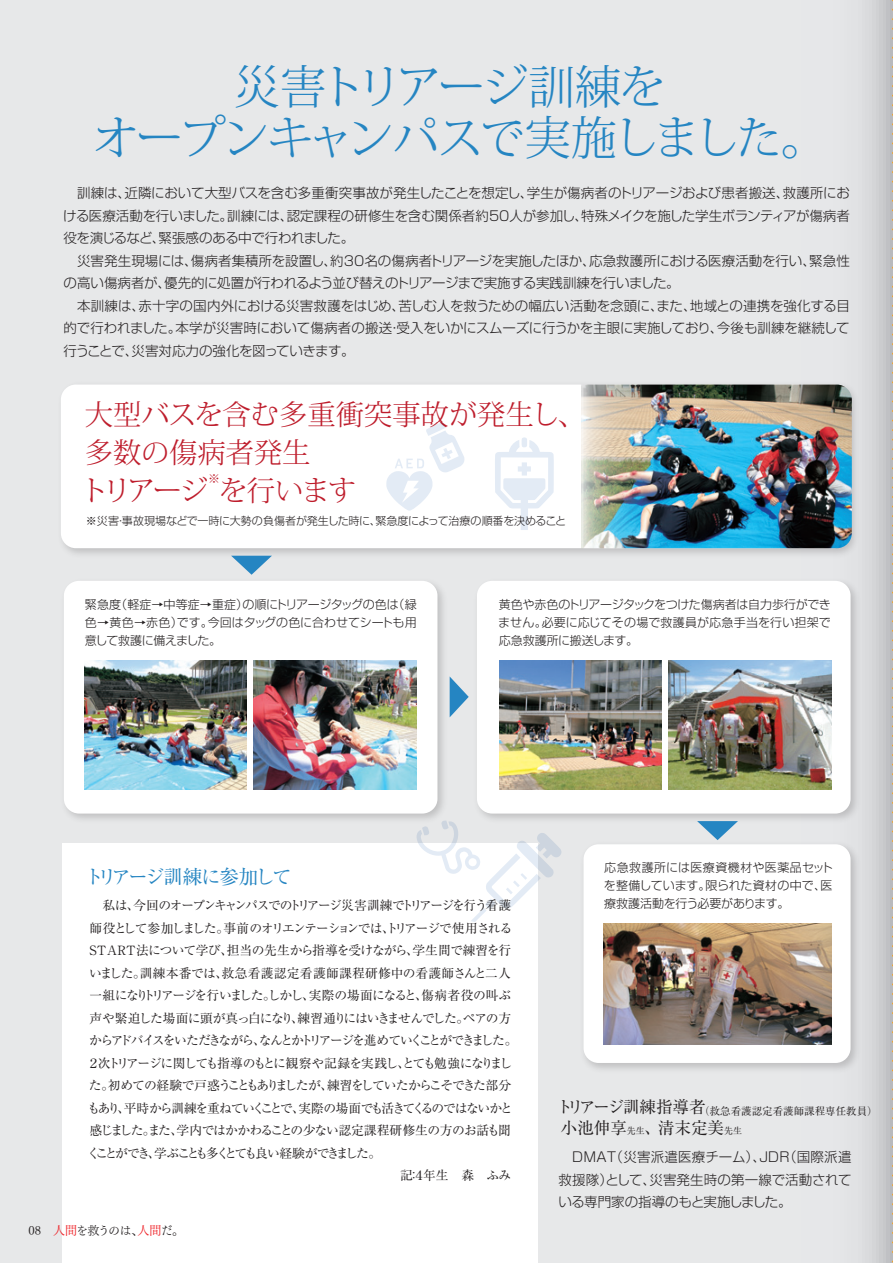
<style>
.page{position:relative;width:893px;height:1263px;background:#fff}
.page>*{position:absolute;margin:0;border:0;box-sizing:border-box;transform-origin:0 0}
.t1{font:300 46.35px/51px "Koz Min Pr 6 N";letter-spacing:-.07em;color:#2585c2;text-align:center}
.t2{font:300 28.35px/38.2px "Koz Min Pr 6 N";color:#be1d2c}
.t3{font:300 28.35px "Koz Min Pr 6 N";letter-spacing:-.07em;color:#be1d2c}
.t4{font:19.5px "Ryumin Pro";letter-spacing:-.13em;color:#2585c2}
.t5{font:16.5px/21px "Ryumin Pro";color:#231f20}
.t6{font:300 13.5px/22.5px "Shin Go Pro";letter-spacing:-.01em;color:#231f20}
.t7{font:300 13.5px/22.5px "Shin Go Pro";letter-spacing:-.03em;color:#231f20}
.t8{font:300 13.5px "Shin Go Pro";letter-spacing:.01em;color:#231f20}
.t9{font:300 13.5px "Shin Go Pro";letter-spacing:.015em;color:#231f20}
.t10{font:12.75px/22.5px "Ryumin Pro";letter-spacing:-.09em;color:#231f20}
.t11{font:12.75px/22.5px "Ryumin Pro";letter-spacing:-.15em;color:#231f20}
.t12{font:12.75px/22.5px "Ryumin Pro";letter-spacing:.01em;color:#231f20}
.t13{font:12.75px/22.5px "Ryumin Pro";letter-spacing:-.05em;color:#231f20}
.t14{font:12.75px/22.5px "Ryumin Pro";letter-spacing:-.06em;color:#231f20}
.t15{font:12.75px "Ryumin Pro";letter-spacing:-.12em;color:#231f20}
.t16{font:12.75px/22.5px "Ryumin Pro";letter-spacing:-.175em;color:#231f20}
.t17{font:12.75px "Ryumin Pro";letter-spacing:-.115em;color:#231f20}
.t18{font:300 12px/18px "Shin Go Pro";letter-spacing:-.005em;color:#231f20}
.t19{font:300 12px/18px "Shin Go Pro";letter-spacing:.03em;color:#231f20;text-align:right}
.t20{font:300 12px/18px "Shin Go Pro";letter-spacing:-.035em;color:#231f20}
.t21{font:300 12px "Shin Go Pro";letter-spacing:-.03em;color:#231f20}
.t22{font:12px "Tsuku Min Pr 5 N R";letter-spacing:-.06em;color:#231f20}
.t23{font:12px "Tsuku Min Pr 5 N R";color:#ee1d23}
.t24{font:300 11.85px "Koz Min Pr 6 N";color:#be1d2c}
.t25{font:300 11.1px "Shin Go Pro";letter-spacing:-.02em;color:#231f20}
.t26{font:10.5px "Ryumin Pro";color:#231f20}
.s1{color:#ee1d23}
.s2{color:#231f20}
.s3{font-size:9px}
</style>
<div class="page">
<div style="left:0;top:0;width:892px;height:1263px;background:#e7e8e9"></div>
<svg style="left:892px;top:0;width:1px;height:1263px"></svg>
<div style="left:62px;top:843px;width:475px;height:420px;background:#fff"></div>
<div style="left:664px;top:654px;width:215px;height:158px;background:#d8d9db"></div>
<img style="left:54px;top:378px;width:808px;height:184px">
<div style="left:61px;top:385px;width:788px;height:163px;background:#fff;border-radius:15px"></div>
<img style="left:57px;top:574px;width:394px;height:253px">
<div style="left:64px;top:581px;width:373px;height:232px;background:#fff;border-radius:15px"></div>
<img style="left:581px;top:385px;width:271px;height:163px">
<img style="left:254px;top:661px;width:162px;height:128px">
<img style="left:84px;top:661px;width:163px;height:128px">
<img style="left:470px;top:574px;width:394px;height:253px">
<div style="left:477px;top:581px;width:373px;height:232px;background:#fff;border-radius:15px"></div>
<img style="left:669px;top:661px;width:162px;height:128px">
<img style="left:499px;top:661px;width:163px;height:128px">
<img style="left:577px;top:838px;width:287px;height:238px">
<div style="left:583px;top:844px;width:267px;height:219px;background:#fff;border-radius:15px"></div>
<img style="left:604px;top:923px;width:227px;height:122px">
<svg style="left:417px;top:820px;width:144px;height:102px"></svg>
<svg style="left:386px;top:422px;width:78px;height:89px"></svg>
<svg style="left:495px;top:437px;width:59px;height:93px"></svg>
<svg style="left:231px;top:556px;width:41px;height:19px"></svg>
<svg style="left:697px;top:821px;width:41px;height:19px"></svg>
<svg style="left:450px;top:676px;width:19px;height:41px"></svg>
<h1 class="t1" style="left:93px;top:62px;width:736px">災害トリアージ訓練を<br>オープンキャンパスで実施しました。</h1>
<p class="t6" style="left:125px;top:180px;width:666px">近隣において大型バスを含む多重衝突事故が発生したことを想定し学生が傷病者のトリアージおよび患者搬送、</p>
<p class="t6" style="left:520px;top:180px;width:15px">、</p>
<p class="t6" style="left:783px;top:180px;width:69px">救護所にお</p>
<p class="t6" style="left:64px;top:180px;width:69px">　訓練は、</p>
<p class="t6" style="left:287px;top:203px;width:565px">認定課程の研修生を含む関係者約50人が参加し特殊メイクを施した学生ボランティアが傷病者</p>
<p class="t6" style="left:574px;top:203px;width:15px">、</p>
<p class="t7" style="left:63px;top:203px;width:292px">ける医療活動を行いました。<br>役を演じるなど緊張感のある中で行われました。</p>
<p class="t6" style="left:152px;top:225px;width:15px">、</p>
<p class="t6" style="left:227px;top:203px;width:68px">訓練には、</p>
<p class="t6" style="left:191px;top:248px;width:406px">傷病者集積所を設置し約、 30名の傷病者トリアージを実施したほか、</p>
<p class="t6" style="left:589px;top:248px;width:228px">応急救護所における医療活動を行い、</p>
<p class="t7" style="left:164px;top:248px;width:517px;text-indent:-101px">　災害発生現場には、<br>優先的に処置が行われるよう並び替えのトリアージまで実施する実践訓練を行いました。</p>
<p class="t6" style="left:809px;top:248px;width:42px">緊急性</p>
<p class="t6" style="left:64px;top:270px;width:109px">の高い傷病者が、</p>
<p class="t6" style="left:690px;top:293px;width:161px">地域との連携を強化する目</p>
<p class="t6" style="left:399px;top:293px;width:267px">苦しむ人を救うための幅広い活動を念頭に、</p>
<p class="t6" style="left:138px;top:293px;width:268px">赤十字の国内外における災害救護をはじめ、</p>
<p class="t6" style="left:64px;top:293px;width:83px">　本訓練は、</p>
<p class="t6" style="left:657px;top:293px;width:41px">また、</p>
<p class="t6" style="left:175px;top:315px;width:676px">本学が災害時において傷病者の搬送受入をいかにスムーズに行うかを主眼に実施しており今後も訓練を継続して</p>
<p class="t6" style="left:710px;top:315px;width:15px">、</p>
<p class="t6" style="left:131px;top:315px;width:225px;text-indent:-68px">的で行われました。<br>災害対応力の強化を図っていきます。</p>
<p class="t6" style="left:388px;top:315px;width:15px">・</p>
<p class="t6" style="left:64px;top:338px;width:76px">行うことで、</p>
<h2 class="t2" style="left:85px;top:396px;width:502px">大型バスを含む多重衝突事故が発生し、多数の傷病者発生</h2>
<p class="t24" style="left:208px;top:472px;width:13px">※</p>
<h2 class="t3" style="left:81px;top:475px;width:277px">トリアージを行います</h2>
<p class="t25" style="left:86px;top:511px;width:296px">※災害事故現場などで一時に大勢の負傷者が発生した時に、</p>
<p class="t25" style="left:375px;top:511px;width:192px">緊急度によって治療の順番を決めること</p>
<p class="t25" style="left:115px;top:511px;width:13px">・</p>
<p class="t21" style="left:242px;top:594px;width:158px">の順にトリアージタッグの色は</p>
<p class="t18" style="left:115px;top:594px;width:134px">（軽症→中等症→重症）</p>
<p class="t18" style="left:393px;top:594px;width:26px">（緑</p>
<p class="t18" style="left:85px;top:594px;width:38px">緊急度</p>
<p class="t18" style="left:208px;top:612px;width:210px">今回はタッグの色に合わせてシートも用</p>
<p class="t20" style="left:85px;top:612px;width:138px">色→黄色→赤色）<br>意して救護に備えました。</p>
<p class="t18" style="left:177px;top:612px;width:37px">です。</p>
<p class="t18" style="left:499px;top:594px;width:334px;text-align:right">黄色や赤色のトリアージタックをつけた傷病者は自力歩行ができ必要に応じてその場で救護員が応急手当を行い担架で</p>
<p class="t18" style="left:498px;top:612px;width:141px">ません。<br>応急救護所に搬送します。</p>
<h3 class="t4" style="left:85px;top:862px;width:208px">トリアージ訓練に参加して</h3>
<p class="t15" style="left:133px;top:895px;width:379px">今回のオープンキャンパスでのトリアージ災害訓練でトリアージを行う看護</p>
<p class="t10" style="left:90px;top:893px;width:52px">　私は、</p>
<p class="t10" style="left:223px;top:916px;width:291px">事前のオリエンテーションではトリアージで使用される</p>
<p class="t14" style="left:227px;top:916px;width:286px;text-indent:-137px">師役として参加しました。<br>担当の先生から指導を受けながら学生間で練習を行</p>
<p class="t10" style="left:406px;top:938px;width:14px">、</p>
<p class="t10" style="left:382px;top:916px;width:14px">、</p>
<p class="t12" style="left:222px;top:938px;width:291px;text-indent:-132px">START法について学び、<br>救急看護認定看護師課程研修中の看護師さんと二人</p>
<p class="t10" style="left:140px;top:961px;width:90px">訓練本番では、</p>
<p class="t10" style="left:89px;top:961px;width:424px">いました。<br>一組になりトリアージを行いましたしかし実際の場面になると傷病者役の叫ぶ</p>
<p class="t10" style="left:415px;top:983px;width:14px">、</p>
<p class="t10" style="left:263px;top:983px;width:14px">。</p>
<p class="t10" style="left:302px;top:983px;width:14px">、</p>
<p class="t10" style="left:90px;top:1006px;width:381px">声や緊迫した場面に頭が真っ白になり練習通りにはいきませんでした。</p>
<p class="t10" style="left:463px;top:1006px;width:50px">ペアの方</p>
<p class="t11" style="left:89px;top:1006px;width:430px;text-indent:202px">、<br>からアドバイスをいただきながらなんとかトリアージを進めていくことができました。</p>
<p class="t10" style="left:98px;top:1028px;width:416px;text-indent:155px">、<br>次トリアージに関しても指導のもとに観察や記録を実践しとても勉強になりまし</p>
<p class="t10" style="left:397px;top:1051px;width:14px">、</p>
<p class="t10" style="left:87px;top:1051px;width:14px">２</p>
<p class="t10" style="left:108px;top:1073px;width:227px">初めての経験で戸惑うこともありましたが、</p>
<p class="t17" style="left:327px;top:1075px;width:186px">練習をしていたからこそできた部分</p>
<p class="t10" style="left:88px;top:1073px;width:427px">た。<br>もあり平時から訓練を重ねていくことで実際の場面でも活きてくるのではないかと</p>
<p class="t10" style="left:292px;top:1096px;width:14px">、</p>
<p class="t13" style="left:90px;top:1096px;width:423px;text-indent:28px">、<br>感じましたまた学内ではかかわることの少ない認定課程研修生の方のお話も聞</p>
<p class="t10" style="left:170px;top:1118px;width:14px">、</p>
<p class="t16" style="left:87px;top:1118px;width:296px;text-indent:56px">。<br>くことができ学ぶことも多くとても良い経験ができました。</p>
<p class="t10" style="left:148px;top:1141px;width:14px">、</p>
<p class="t22" style="left:28px;top:1219px;width:116px">08　<span class="s1">人間</span>を救うのは、</p>
<p class="t23" style="left:137px;top:1219px;width:48px">人間<span class="s2">だ。</span></p>
<p class="t10" style="left:423px;top:1163px;width:90px">年生　森　ふみ</p>
<p class="t10" style="left:400px;top:1163px;width:14px">記</p>
<p class="t10" style="left:408px;top:1163px;width:19px">：４</p>
<p class="t19" style="left:604px;top:857px;width:230px">応急救護所には医療資機材や医薬品セット限られた資材の中で医、</p>
<p class="t18" style="left:604px;top:875px;width:187px">を整備しています。<br>療救護活動を行う必要があります。</p>
<p class="t5" style="left:658px;top:1095px;width:85px;text-indent:-102px">トリアージ訓練指導者<br>清末定美<span class="s3">先生</span></p>
<p class="t26" style="left:699px;top:1103px;width:180px">（救急看護認定看護師課程専任教員(</p>
<p class="t5" style="left:561px;top:1116px;width:102px">小池伸享<span class="s3">先生</span>、</p>
<p class="t9" style="left:610px;top:1146px;width:158px">（災害派遣医療チーム）、</p>
<p class="t6" style="left:783px;top:1144px;width:70px">（国際派遣</p>
<p class="t6" style="left:559px;top:1144px;width:61px">　DＭＡＴ</p>
<p class="t6" style="left:757px;top:1144px;width:36px">ＪＤＲ</p>
<p class="t6" style="left:559px;top:1166px;width:234px">救援隊）<br>いる専門家の指導のもと実施しました。</p>
<p class="t8" style="left:649px;top:1168px;width:204px">災害発生時の第一線で活動されて</p>
<p class="t6" style="left:605px;top:1166px;width:52px">として、</p>
</div>
